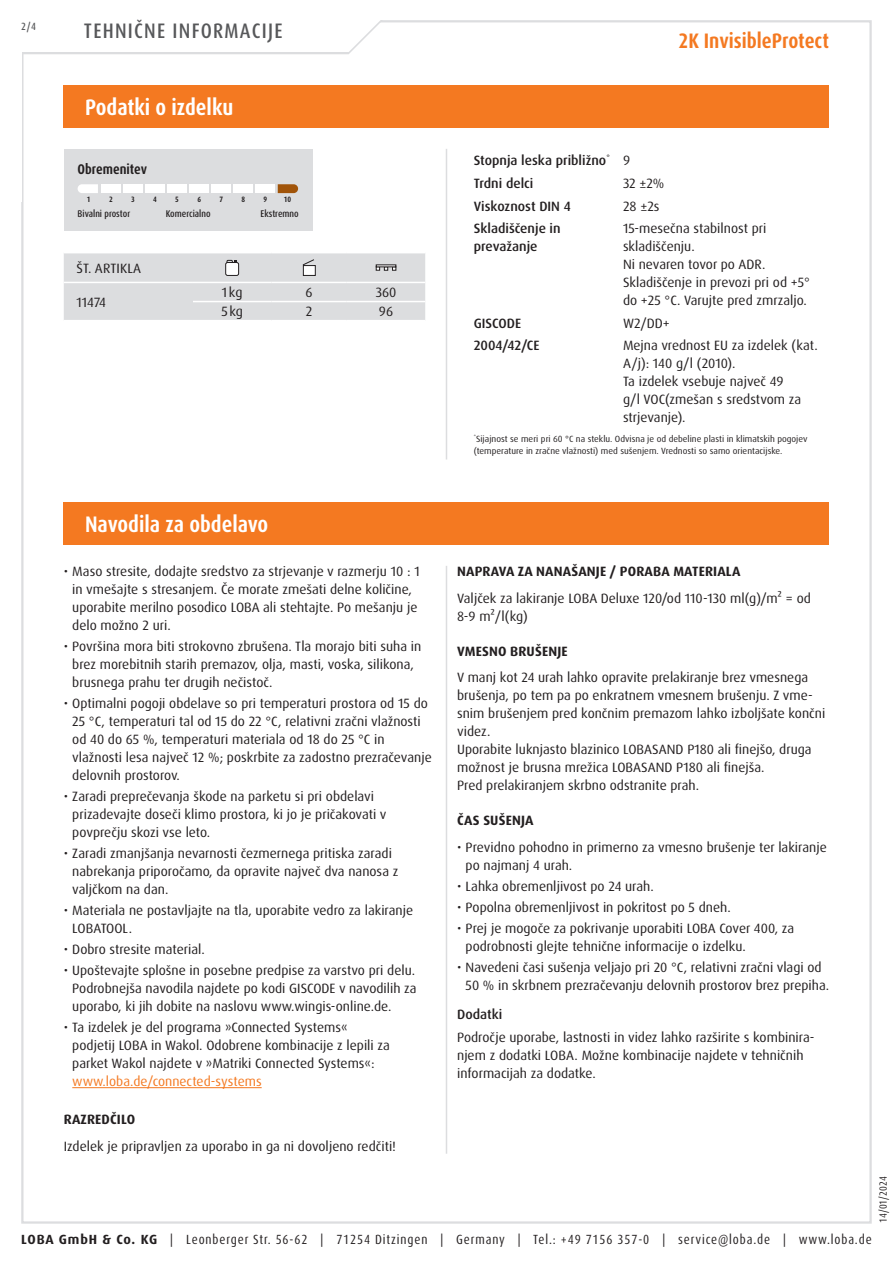
<style>
.page{position:relative;width:893px;height:1263px;background:#fff}
.page>*{position:absolute;margin:0;border:0;box-sizing:border-box;transform-origin:0 0}
.Abschnitt{font:700 condensed 22.5px "Dax Pro";color:#fff}
.t1{font:500 condensed 21px "Dax Pro";letter-spacing:.06em;color:#57585a}
.t2{font:700 condensed 21px "Dax Pro";color:#f47921}
.skala_name{font:700 condensed 14.1px "Dax Pro";color:#231f20}
.Text{font:13.5px/18px "Dax Pro";color:#231f20}
.Text_ohne_Silbentrennung{font:13.5px/18px "Dax Pro";color:#231f20}
.Text_Medium{font:500 13.5px/18px "Dax Pro";color:#231f20}
.t3{font:700 13.5px "Dax Pro";letter-spacing:.01em;color:#231f20}
.Text_zentriert{font:13.5px "Dax Pro";color:#231f20}
.Text_Großbuchstaben{font:13.5px "Dax Pro";letter-spacing:.01em;color:#231f20}
.t4{font:condensed 13.35px "Dax Pro";letter-spacing:.065em;color:#231f20}
.t5{font:condensed 10.5px "Dax Pro";color:#231f20}
.t6{font:500 condensed 10.5px "Dax Pro";color:#57585a}
.skala_desc_left{font:500 condensed 9.75px "Dax Pro";color:#231f20}
.skala_desc_middle{font:500 condensed 9.75px "Dax Pro";color:#231f20}
.skala_desc_right{font:500 condensed 9.75px "Dax Pro";color:#231f20}
.Footnote{font:9px/12px "Dax Pro";color:#231f20}
.skala_number{font:700 condensed 7.8px "Dax Pro";color:#231f20}
.s1{color:#f47921}
.s2{font-weight:700;font-stretch:normal}
</style>
<div class="page">
<svg style="left:22px;top:20px;width:410px;height:35px"></svg>
<hr style="left:72px;top:1087px;width:190px;height:1px;background:#f47921">
<hr style="left:446px;top:566px;width:1px;height:588px;background:#dcdddf">
<div style="left:64px;top:502px;width:765px;height:43px;background:#f47921"></div>
<hr style="left:446px;top:149px;width:1px;height:310px;background:#dcdddf">
<svg style="left:64px;top:253px;width:361px;height:67px"></svg>
<div style="left:64px;top:149px;width:249px;height:82px;background:#dcdddf"></div>
<svg style="left:78px;top:184px;width:20px;height:9px"></svg>
<div style="left:101px;top:184px;width:20px;height:9px;background:#fff"></div>
<div style="left:123px;top:184px;width:20px;height:9px;background:#fff"></div>
<div style="left:145px;top:184px;width:20px;height:9px;background:#fff"></div>
<div style="left:167px;top:184px;width:20px;height:9px;background:#fff"></div>
<div style="left:189px;top:184px;width:20px;height:9px;background:#fff"></div>
<div style="left:212px;top:184px;width:19px;height:9px;background:#fff"></div>
<div style="left:234px;top:184px;width:19px;height:9px;background:#fff"></div>
<div style="left:256px;top:184px;width:19px;height:9px;background:#fff"></div>
<svg style="left:278px;top:184px;width:20px;height:9px"></svg>
<div style="left:64px;top:85px;width:765px;height:43px;background:#f47921"></div>
<p class="t6" style="left:21px;top:19px;width:16px">2/4</p>
<h2 class="t1" style="left:84px;top:17px;width:200px">TEHNIČNE INFORMACIJE</h2>
<p class="Abschnitt" style="left:85px;top:93px;width:150px">Podatki o izdelku</p>
<p class="skala_name" style="left:78px;top:160px;width:71px">Obremenitev</p>
<p class="skala_number" style="left:87px;top:194px;width:5px">1</p>
<p class="skala_number" style="left:109px;top:194px;width:5px">2</p>
<p class="skala_number" style="left:131px;top:194px;width:5px">3</p>
<p class="skala_number" style="left:153px;top:194px;width:5px">4</p>
<p class="skala_number" style="left:175px;top:194px;width:5px">5</p>
<p class="skala_number" style="left:197px;top:194px;width:5px">6</p>
<p class="skala_number" style="left:219px;top:194px;width:5px">7</p>
<p class="skala_number" style="left:241px;top:194px;width:5px">8</p>
<p class="skala_number" style="left:264px;top:194px;width:5px">9</p>
<p class="skala_number" style="left:284px;top:194px;width:9px">10</p>
<p class="skala_desc_left" style="left:78px;top:207px;width:54px">Bivalni prostor</p>
<p class="skala_desc_middle" style="left:166px;top:207px;width:46px">Komercialno</p>
<p class="skala_desc_right" style="left:261px;top:207px;width:40px">Ekstremno</p>
<p class="Text_Großbuchstaben" style="left:77px;top:259px;width:66px">ŠT. ARTIKLA</p>
<p class="Text" style="left:77px;top:293px;width:31px">11474</p>
<p class="Text_zentriert" style="left:222px;top:284px;width:22px">1kg</p>
<p class="Text_zentriert" style="left:306px;top:284px;width:9px">6</p>
<p class="Text_zentriert" style="left:376px;top:284px;width:22px">360</p>
<p class="Text_zentriert" style="left:221px;top:303px;width:23px">5kg</p>
<p class="Text_zentriert" style="left:306px;top:303px;width:8px">2</p>
<p class="Text_zentriert" style="left:379px;top:303px;width:16px">96</p>
<p class="Abschnitt" style="left:85px;top:510px;width:185px">Navodila za obdelavo</p>
<p class="Text" style="left:72px;top:563px;width:349px;text-indent:-9px">• Maso stresite, dodajte sredstvo za strjevanje v razmerju 10 : 1 in vmešajte s stresanjem. Če morate zmešati delne količine, uporabite merilno posodico LOBA ali stehtajte. Po mešanju je delo možno 2 uri.</p>
<p class="Text" style="left:72px;top:638px;width:350px;text-indent:-9px">• Površina mora biti strokovno zbrušena. Tla morajo biti suha in brez morebitnih starih premazov, olja, masti, voska, silikona, brusnega prahu ter drugih nečistoč.</p>
<p class="Text" style="left:72px;top:695px;width:361px;text-indent:-9px">• Optimalni pogoji obdelave so pri temperaturi prostora od 15 do 25 °C, temperaturi tal od 15 do 22 °C, relativni zračni vlažnosti od 40 do 65 %, temperaturi materiala od 18 do 25 °C in vlažnosti lesa največ 12 %; poskrbite za zadostno prezračevanje delovnih prostorov.</p>
<p class="Text" style="left:72px;top:788px;width:316px;text-indent:-9px">• Zaradi preprečevanja škode na parketu si pri obdelavi prizadevajte doseči klimo prostora, ki jo je pričakovati v povprečju skozi vse leto.</p>
<p class="Text" style="left:72px;top:845px;width:328px;text-indent:-9px">• Zaradi zmanjšanja nevarnosti čezmernega pritiska zaradi nabrekanja priporočamo, da opravite največ dva nanosa z valjčkom na dan.</p>
<p class="Text" style="left:72px;top:902px;width:342px;text-indent:-9px">• Materiala ne postavljajte na tla, uporabite vedro za lakiranje<br>LOBATOOL.</p>
<p class="Text" style="left:64px;top:941px;width:143px">• Dobro stresite material.</p>
<p class="Text" style="left:72px;top:962px;width:346px;text-align:justify;text-indent:-9px">• Upoštevajte splošne in posebne predpise za varstvo pri delu.<br>Podrobnejša navodila najdete po kodi GISCODE v navodilih za uporabo, ki jih dobite na naslovu www.wingis-online.de.</p>
<p class="Text" style="left:72px;top:1019px;width:319px;text-indent:-9px">• Ta izdelek je del programa »Connected Systems« podjetij LOBA in Wakol. Odobrene kombinacije z lepili za parket Wakol najdete v »Matriki Connected Systems«: <span class="s1">www.loba.de/connected-systems</span></p>
<p class="t3" style="left:64px;top:1111px;width:73px">RAZREDČILO</p>
<p class="Text" style="left:64px;top:1137px;width:334px">Izdelek je pripravljen za uporabo in ga ni dovoljeno redčiti!</p>
<h2 class="t2" style="left:678px;top:28px;width:152px">2K InvisibleProtect</h2>
<p class="Text_Medium" style="left:474px;top:152px;width:138px">Stopnja leska približno<sup>*</sup></p>
<p class="Text_ohne_Silbentrennung" style="left:623px;top:152px;width:9px">9</p>
<p class="Text_Medium" style="left:474px;top:174px;width:61px">Trdni delci</p>
<p class="Text_ohne_Silbentrennung" style="left:623px;top:174px;width:43px">32 ±2%</p>
<p class="Text_Medium" style="left:474px;top:197px;width:98px">Viskoznost DIN 4</p>
<p class="Text_ohne_Silbentrennung" style="left:623px;top:197px;width:38px">28 ±2s</p>
<p class="Text_Medium" style="left:474px;top:220px;width:88px">Skladiščenje in prevažanje</p>
<p class="Text_ohne_Silbentrennung" style="left:623px;top:220px;width:145px">15-mesečna stabilnost pri skladiščenju.</p>
<p class="Text_ohne_Silbentrennung" style="left:623px;top:256px;width:144px">Ni nevaren tovor po ADR.</p>
<p class="Text_ohne_Silbentrennung" style="left:623px;top:274px;width:189px">Skladiščenje in prevozi pri od +5° do +25 °C. Varujte pred zmrzaljo.</p>
<p class="Text_Medium" style="left:474px;top:314px;width:49px">GISCODE</p>
<p class="Text_ohne_Silbentrennung" style="left:623px;top:314px;width:48px">W2/DD+</p>
<p class="Text_Medium" style="left:474px;top:337px;width:67px">2004/42/CE</p>
<p class="Text_ohne_Silbentrennung" style="left:623px;top:337px;width:196px">Mejna vrednost EU za izdelek (kat.<br>A/j): 140 g/l (2010).</p>
<p class="Text_ohne_Silbentrennung" style="left:623px;top:373px;width:180px">Ta izdelek vsebuje največ 49 g/l VOC(zmešan s sredstvom za strjevanje).</p>
<p class="Footnote" style="left:474px;top:432px;width:335px"><sup>*</sup>Sijajnost se meri pri 60 °C na steklu. Odvisna je od debeline plasti in klimatskih pogojev (temperature in zračne vlažnosti) med sušenjem. Vrednosti so samo orientacijske.</p>
<p class="t3" style="left:457px;top:563px;width:285px">NAPRAVA ZA NANAŠANJE / PORABA MATERIALA</p>
<p class="Text" style="left:457px;top:589px;width:355px">Valjček za lakiranje LOBA Deluxe 120/od 110-130 ml(g)/m² = od<br>8-9 m²/l(kg)</p>
<p class="t3" style="left:457px;top:642px;width:112px">VMESNO BRUŠENJE</p>
<p class="Text" style="left:457px;top:669px;width:370px">V manj kot 24 urah lahko opravite prelakiranje brez vmesnega brušenja, po tem pa po enkratnem vmesnem brušenju. Z vme&shy;snim brušenjem pred končnim premazom lahko izboljšate končni videz.</p>
<p class="Text" style="left:457px;top:741px;width:356px">Uporabite luknjasto blazinico LOBASAND P180 ali finejšo, druga možnost je brusna mrežica LOBASAND P180 ali finejša.</p>
<p class="Text" style="left:457px;top:777px;width:244px">Pred prelakiranjem skrbno odstranite prah.</p>
<p class="t3" style="left:457px;top:812px;width:78px">ČAS SUŠENJA</p>
<p class="Text" style="left:466px;top:838px;width:363px;text-indent:-9px">• Previdno pohodno in primerno za vmesno brušenje ter lakiranje po najmanj 4 urah.</p>
<p class="Text" style="left:457px;top:877px;width:198px">• Lahka obremenljivost po 24 urah.</p>
<p class="Text" style="left:457px;top:898px;width:275px">• Popolna obremenljivost in pokritost po 5 dneh.</p>
<p class="Text" style="left:466px;top:919px;width:330px;text-indent:-9px">• Prej je mogoče za pokrivanje uporabiti LOBA Cover 400, za podrobnosti glejte tehnične informacije o izdelku.</p>
<p class="Text" style="left:466px;top:958px;width:365px;text-indent:-9px">• Navedeni časi sušenja veljajo pri 20 °C, relativni zračni vlagi od<br>50 % in skrbnem prezračevanju delovnih prostorov brez prepiha.</p>
<p class="Text_Medium" style="left:457px;top:1006px;width:47px">Dodatki</p>
<p class="Text" style="left:457px;top:1028px;width:359px">Področje uporabe, lastnosti in videz lahko razširite s kombinira&shy;njem z dodatki LOBA. Možne kombinacije najdete v tehničnih informacijah za dodatke.</p>
<p class="t5" style="left:876px;top:1222px;width:48px;rotate:-90deg">14/01/2024</p>
<p class="t4" style="left:21px;top:1230px;width:852px"><span class="s2">LOBA GmbH &amp; Co. KG</span> | Leonberger Str. 56-62 | 71254 Ditzingen | Germany | Tel.: +49 7156 357-0 | service@loba.de | www.loba.de</p>
</div>
